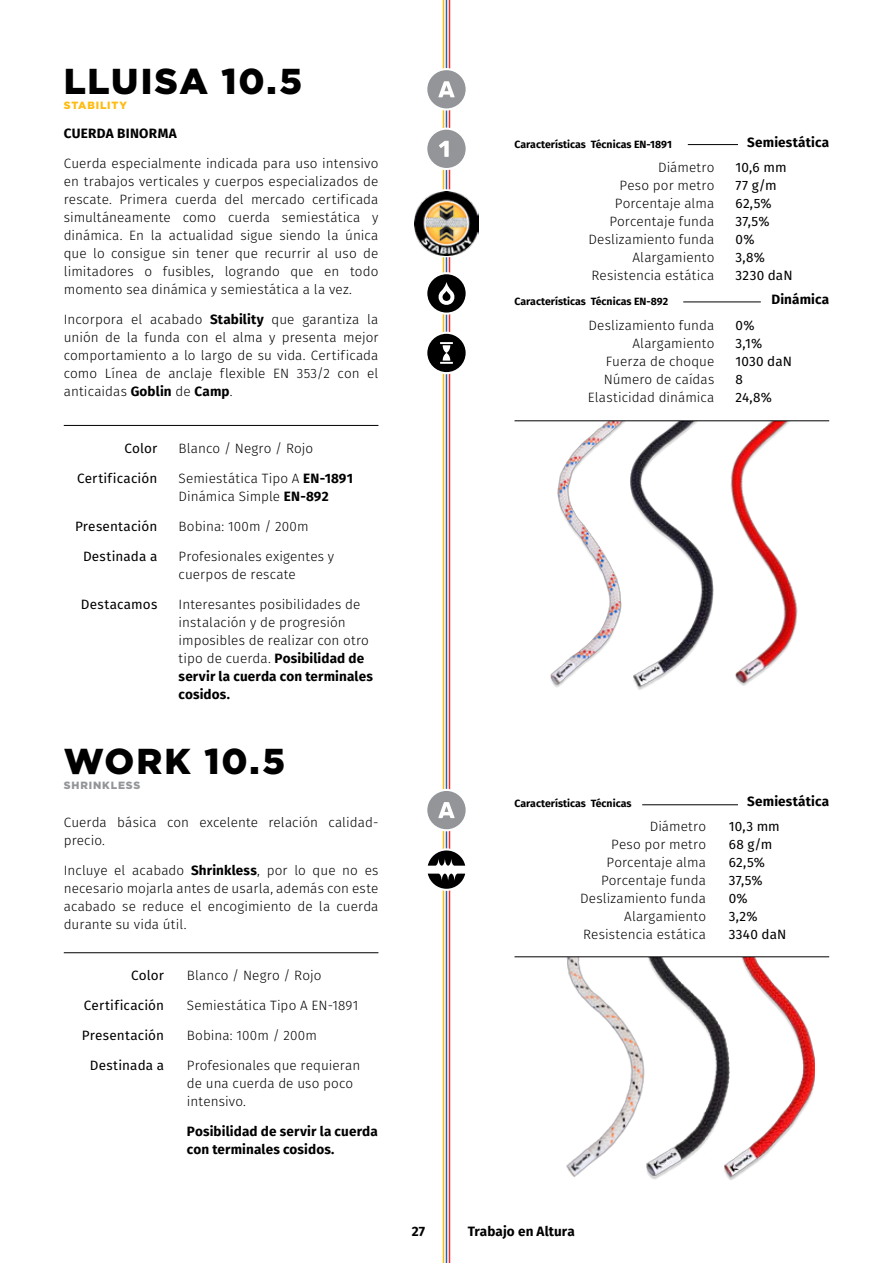
<style>
.page{position:relative;width:893px;height:1263px;background:#fff}
.page>*{position:absolute;margin:0;border:0;box-sizing:border-box;transform-origin:0 0}
.t1{font:900 36px "Gotham HTF";letter-spacing:.055em;color:#000}
.t2{font:300 13.5px/18px "Fira Sans";letter-spacing:.005em;color:#000}
.t3{font:13.5px/18px "Fira Sans";letter-spacing:.01em;color:#000}
.t4{font:700 13.5px/18px "Fira Sans";letter-spacing:.01em;color:#000}
.t5{font:700 10.5px "Fira Sans";color:#000}
.t6{font:900 10.5px "Gotham HTF";letter-spacing:.085em;color:#939598}
.t7{font:900 10.5px "Gotham HTF";letter-spacing:.075em;color:#febc11}
.s1{font-weight:700}
</style>
<div class="page">
<hr style="left:446px;top:0;width:1px;height:1263px;background:#2862ab">
<hr style="left:443px;top:0;width:1px;height:1263px;background:#febc11">
<hr style="left:449px;top:0;width:1px;height:1263px;background:#ee312d">
<img style="left:525px;top:957px;width:80px;height:221px">
<img style="left:605px;top:957px;width:86px;height:222px">
<img style="left:691px;top:957px;width:123px;height:223px">
<hr style="left:64px;top:952px;width:314px;height:1px;background:#000">
<div style="left:425px;top:789px;width:43px;height:42px;background:#fff;border-radius:50%"></div>
<div style="left:427px;top:791px;width:39px;height:38px;background:#939598;border-radius:50%"></div>
<svg style="left:438px;top:802px;width:17px;height:16px"></svg>
<div style="left:425px;top:848px;width:43px;height:43px;background:#fff;border-radius:50%"></div>
<svg style="left:428px;top:850px;width:37px;height:16px"></svg>
<svg style="left:428px;top:874px;width:37px;height:15px"></svg>
<hr style="left:514px;top:956px;width:315px;height:1px;background:#000">
<hr style="left:642px;top:804px;width:96px;height:1px;background:#000">
<img style="left:550px;top:423px;width:56px;height:264px">
<img style="left:606px;top:422px;width:84px;height:268px">
<img style="left:690px;top:421px;width:140px;height:265px">
<hr style="left:64px;top:425px;width:314px;height:1px;background:#000">
<div style="left:425px;top:68px;width:43px;height:43px;background:#fff;border-radius:50%"></div>
<div style="left:427px;top:70px;width:39px;height:38px;background:#939598;border-radius:50%"></div>
<svg style="left:438px;top:81px;width:17px;height:16px"></svg>
<div style="left:425px;top:272px;width:43px;height:43px;background:#fff;border-radius:50%"></div>
<div style="left:427px;top:274px;width:39px;height:39px;background:#000;border-radius:50%"></div>
<svg style="left:438px;top:282px;width:17px;height:23px"></svg>
<svg style="left:425px;top:332px;width:43px;height:42px"></svg>
<div style="left:427px;top:334px;width:39px;height:38px;background:#000;border-radius:50%"></div>
<svg style="left:440px;top:342px;width:13px;height:22px"></svg>
<div style="left:425px;top:128px;width:43px;height:42px;background:#fff;border-radius:50%"></div>
<div style="left:427px;top:130px;width:39px;height:38px;background:#939598;border-radius:50%"></div>
<svg style="left:439px;top:141px;width:10px;height:16px"></svg>
<hr style="left:688px;top:144px;width:50px;height:1px;background:#000">
<hr style="left:514px;top:421px;width:315px;height:1px;background:#000">
<hr style="left:683px;top:302px;width:78px;height:1px;background:#000">
<svg style="left:412px;top:189px;width:68px;height:68px"></svg>
<img style="left:415px;top:191px;width:63px;height:64px">
<h1 class="t1" style="left:64px;top:60px;width:240px">LLUISA 10.5</h1>
<p class="t7" style="left:64px;top:99px;width:65px">STABILITY</p>
<p class="t4" style="left:64px;top:125px;width:115px">CUERDA BINORMA</p>
<p class="t2" style="left:64px;top:155px;width:316px;text-align:justify">Cuerda especialmente indicada para uso intensivo en trabajos verticales y cuerpos especializados de rescate. Primera cuerda del mercado certificada simultáneamente como cuerda semiestática y dinámica. En la actualidad sigue siendo la única que lo consigue sin tener que recurrir al uso de limitadores o fusibles, logrando que en todo momento sea dinámica y semiestática a la vez.</p>
<p class="t2" style="left:64px;top:311px;width:316px;text-align:justify">Incorpora el acabado <span class="s1">Stability</span> que garantiza la unión de la funda con el alma y presenta mejor comportamiento a lo largo de su vida. Certificada como Línea de anclaje flexible EN 353/2 con el anticaidas <span class="s1">Goblin</span> de <span class="s1">Camp</span>.</p>
<p class="t3" style="left:124px;top:440px;width:34px">Color</p>
<p class="t3" style="left:77px;top:470px;width:82px">Certificación</p>
<p class="t3" style="left:75px;top:518px;width:84px">Presentación</p>
<p class="t3" style="left:83px;top:548px;width:76px">Destinada a</p>
<p class="t3" style="left:81px;top:596px;width:78px">Destacamos</p>
<p class="t2" style="left:179px;top:440px;width:136px">Blanco / Negro / Rojo</p>
<p class="t2" style="left:179px;top:470px;width:176px">Semiestática Tipo A <span class="s1">EN-1891<br></span>Dinámica Simple <span class="s1">EN-892</span></p>
<p class="t2" style="left:179px;top:518px;width:132px">Bobina: 100m / 200m</p>
<p class="t2" style="left:179px;top:548px;width:157px">Profesionales exigentes y cuerpos de rescate</p>
<p class="t2" style="left:179px;top:596px;width:196px">Interesantes posibilidades de instalación y de progresión imposibles de realizar con otro tipo de cuerda. <span class="s1">Posibilidad de servir la cuerda con terminales cosidos.</span></p>
<h1 class="t1" style="left:64px;top:741px;width:223px">WORK 10.5</h1>
<p class="t6" style="left:64px;top:779px;width:78px">SHRINKLESS</p>
<p class="t2" style="left:64px;top:814px;width:316px">Cuerda básica con excelente relación calidad&shy;precio.</p>
<p class="t2" style="left:64px;top:862px;width:316px;text-align:justify">Incluye el acabado <span class="s1">Shrinkless</span>, por lo que no es necesario mojarla antes de usarla, además con este acabado se reduce el encogimiento de la cuerda durante su vida útil.</p>
<p class="t3" style="left:131px;top:967px;width:34px">Color</p>
<p class="t3" style="left:84px;top:997px;width:82px">Certificación</p>
<p class="t3" style="left:82px;top:1027px;width:84px">Presentación</p>
<p class="t3" style="left:90px;top:1057px;width:76px">Destinada a</p>
<p class="t2" style="left:187px;top:967px;width:136px">Blanco / Negro / Rojo</p>
<p class="t2" style="left:187px;top:997px;width:173px">Semiestática Tipo A EN-1891</p>
<p class="t2" style="left:187px;top:1027px;width:132px">Bobina: 100m / 200m</p>
<p class="t2" style="left:187px;top:1057px;width:175px">Profesionales que requieran de una cuerda de uso poco intensivo.</p>
<p class="t4" style="left:187px;top:1123px;width:192px">Posibilidad de servir la cuerda con terminales cosidos.</p>
<p class="t4" style="left:747px;top:134px;width:83px">Semiestática</p>
<p class="t3" style="left:736px;top:159px;width:58px">10,6 mm<br>77 g/m<br>62,5%<br>37,5%<br>0%<br>3,8%<br>3230 daN</p>
<p class="t3" style="left:736px;top:317px;width:58px">0%<br>3,1%<br>1030 daN<br>8<br>24,8%</p>
<p class="t5" style="left:514px;top:137px;width:159px">Características Técnicas EN-1891</p>
<p class="t2" style="left:588px;top:159px;width:127px;text-align:right">Diámetro<br>Peso por metro<br>Porcentaje alma<br>Porcentaje funda<br>Deslizamiento funda<br>Alargamiento<br>Resistencia estática</p>
<p class="t2" style="left:588px;top:317px;width:128px;text-align:right">Deslizamiento funda<br>Alargamiento<br>Fuerza de choque<br>Número de caídas<br>Elasticidad dinámica</p>
<p class="t5" style="left:514px;top:294px;width:155px">Características Técnicas EN-892</p>
<p class="t4" style="left:771px;top:291px;width:59px">Dinámica</p>
<p class="t5" style="left:514px;top:796px;width:118px">Características Técnicas</p>
<p class="t4" style="left:747px;top:793px;width:83px">Semiestática</p>
<p class="t2" style="left:580px;top:819px;width:127px;text-align:right">Diámetro<br>Peso por metro<br>Porcentaje alma<br>Porcentaje funda<br>Deslizamiento funda<br>Alargamiento<br>Resistencia estática</p>
<p class="t3" style="left:729px;top:818px;width:59px">10,3 mm<br>68 g/m<br>62,5%<br>37,5%<br>0%<br>3,2%<br>3340 daN</p>
<p class="t4" style="left:412px;top:1224px;width:15px">27</p>
<p class="t4" style="left:468px;top:1224px;width:109px">Trabajo en Altura</p>
</div>
